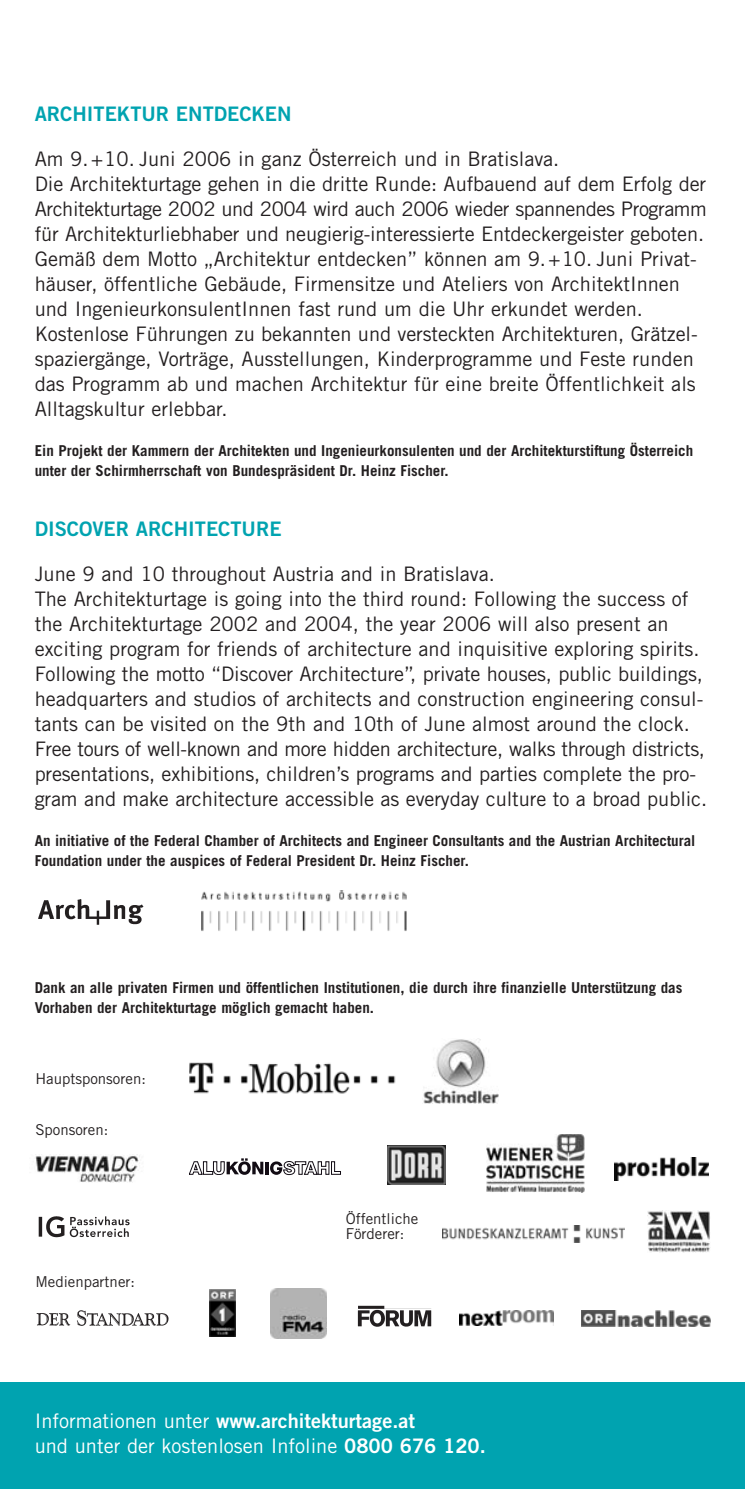
<style>
.page{position:relative;width:745px;height:1489px;background:#fff}
.page>*{position:absolute;margin:0;border:0;box-sizing:border-box;transform-origin:0 0}
.t1{font:20px/25px "Trade Gothic";color:#231f20}
.t2{font:20px "Trade Gothic";color:#fff}
.t3{font:20px "Trade Gothic Bold Two";color:#fff}
.t4{font:20px "Trade Gothic Bold Two";color:#00a3b0}
.t5{font:700 15px/20px "Trade Gothic";color:#231f20}
.t6{font:15px/15px "Trade Gothic";color:#231f20}
.s1{font-family:"Trade Gothic"}
.s2{font-family:"Trade Gothic Bold Two"}
</style>
<div class="page">
<div style="left:0;top:1382px;width:743px;height:106px;background:#00a3b0"></div>
<img style="left:189px;top:1062px;width:207px;height:32px">
<img style="left:38px;top:899px;width:106px;height:26px">
<img style="left:201px;top:890px;width:205px;height:41px">
<img style="left:35px;top:1154px;width:105px;height:29px">
<img style="left:614px;top:1157px;width:94px;height:22px">
<img style="left:647px;top:1210px;width:62px;height:42px">
<svg style="left:189px;top:1158px;width:152px;height:17px"></svg>
<img style="left:442px;top:1225px;width:182px;height:17px">
<img style="left:387px;top:1145px;width:58px;height:39px">
<img style="left:423px;top:1038px;width:75px;height:65px">
<img style="left:357px;top:1305px;width:74px;height:21px">
<img style="left:581px;top:1310px;width:128px;height:16px">
<img style="left:459px;top:1310px;width:93px;height:15px">
<img style="left:36px;top:1310px;width:132px;height:15px">
<img style="left:271px;top:1288px;width:55px;height:50px">
<img style="left:209px;top:1289px;width:26px;height:47px">
<img style="left:38px;top:1216px;width:92px;height:22px">
<img style="left:486px;top:1134px;width:97px;height:58px">
<p class="t4" style="left:35px;top:107px;width:258px">ARCHITEKTUR ENTDECKEN</p>
<p class="t1" style="left:35px;top:148px;width:673px">Am 9.+10. Juni 2006 in ganz Österreich und in Bratislava.<br>Die Architekturtage gehen in die dritte Runde: Aufbauend auf dem Erfolg der Architekturtage 2002 und 2004 wird auch 2006 wieder spannendes Programm für Architekturliebhaber und neugierig-interessierte Entdeckergeister geboten.<br>Gemäß dem Motto „Architektur entdecken” können am 9.+10. Juni Privat&shy;häuser, öffentliche Gebäude, Firmensitze und Ateliers von ArchitektInnen und IngenieurkonsulentInnen fast rund um die Uhr erkundet werden.<br>Kostenlose Führungen zu bekannten und versteckten Architekturen, Grätzel&shy;spaziergänge, Vorträge, Ausstellungen, Kinderprogramme und Feste runden das Programm ab und machen Architektur für eine breite Öffentlichkeit als Alltagskultur erlebbar.</p>
<p class="t5" style="left:35px;top:442px;width:659px">Ein Projekt der Kammern der Architekten und Ingenieurkonsulenten und der Architekturstiftung Österreich unter der Schirmherrschaft von Bundespräsident Dr. Heinz Fischer.</p>
<p class="t4" style="left:35px;top:521px;width:248px">DISCOVER ARCHITECTURE</p>
<p class="t1" style="left:35px;top:563px;width:673px">June 9 and 10 throughout Austria and in Bratislava.<br>The Architekturtage is going into the third round: Following the success of the Architekturtage 2002 and 2004, the year 2006 will also present an exciting program for friends of architecture and inquisitive exploring spirits.<br>Following the motto “Discover Architecture”, private houses, public buildings, headquarters and studios of architects and construction engineering consul&shy;tants can be visited on the 9th and 10th of June almost around the clock.<br>Free tours of well-known and more hidden architecture, walks through districts, presentations, exhibitions, children’s programs and parties complete the pro&shy;gram and make architecture accessible as everyday culture to a broad public.</p>
<p class="t5" style="left:35px;top:832px;width:661px">An initiative of the Federal Chamber of Architects and Engineer Consultants and the Austrian Architectural<br>Foundation under the auspices of Federal President Dr. Heinz Fischer.</p>
<p class="t5" style="left:35px;top:979px;width:648px">Dank an alle privaten Firmen und öffentlichen Institutionen, die durch ihre finanzielle Unterstützung das<br>Vorhaben der Architekturtage möglich gemacht haben.</p>
<p class="t6" style="left:35px;top:1072px;width:112px">Hauptsponsoren:</p>
<p class="t6" style="left:35px;top:1123px;width:74px">Sponsoren:</p>
<p class="t6" style="left:35px;top:1275px;width:101px">Medienpartner:</p>
<p class="t6" style="left:345px;top:1212px;width:74px">Öffentliche<br>Förderer:</p>
<p class="t3" style="left:35px;top:1413px;width:381px"><span class="s1">Informationen unter</span> www.architekturtage.at</p>
<p class="t2" style="left:35px;top:1438px;width:452px">und unter der kostenlosen Infoline <span class="s2">0800 676 120.</span></p>
</div>
